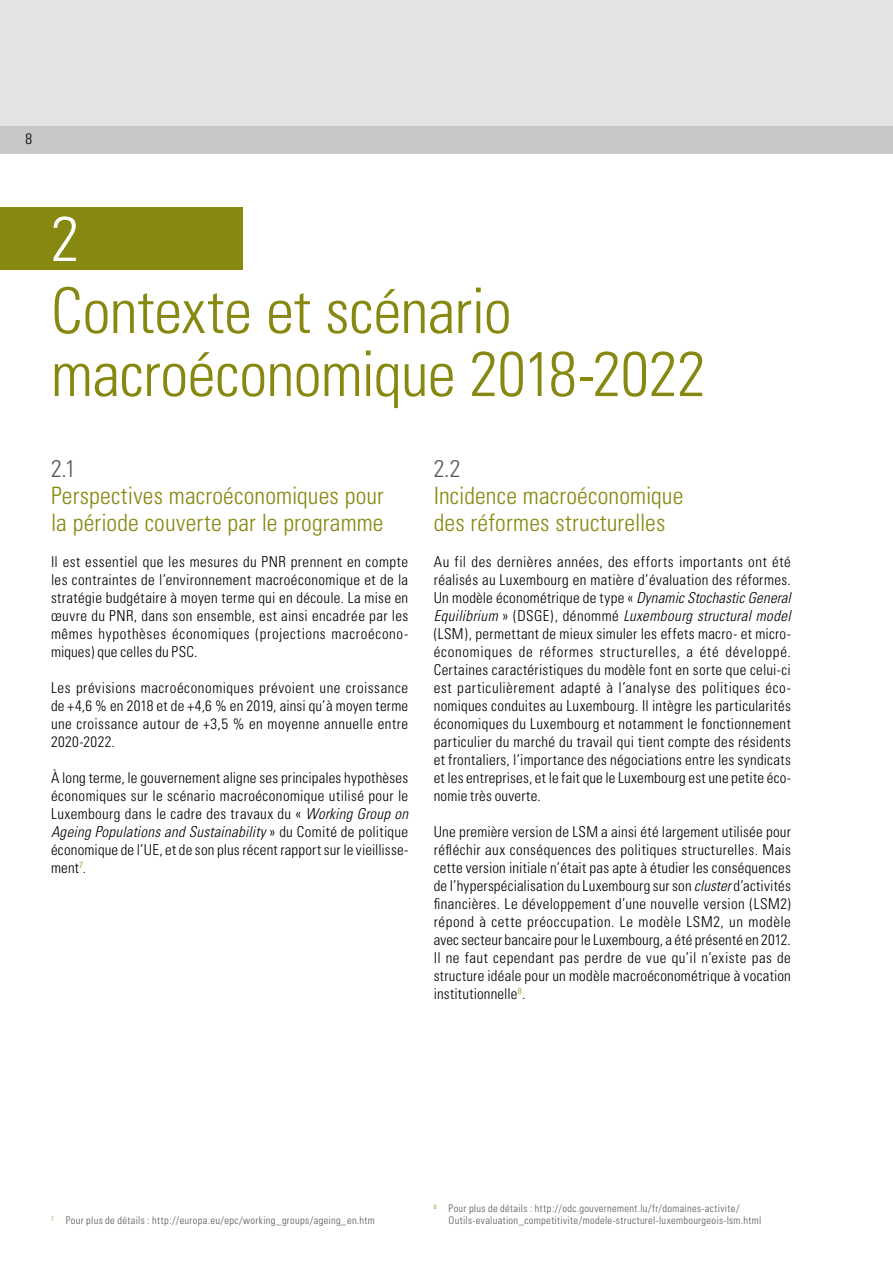
<style>
.page{position:relative;width:893px;height:1263px;background:#fff}
.page>*{position:absolute;margin:0;border:0;box-sizing:border-box;transform-origin:0 0}
.t1{font:300 condensed 63px/63px "Univers";letter-spacing:-.01em;color:#878810}
.t2{font:300 condensed 63px "Univers";color:#fff}
.t3{font:300 condensed 24px/27px "Univers";letter-spacing:.01em;color:#878810}
.t4{font:300 condensed 24px "Univers";color:#58585a}
.t5{font:300 condensed 15px/18px "Univers";letter-spacing:.015em;color:#000;text-align:justify}
.t6{font:300 condensed 10.5px/12px "Univers";letter-spacing:.03em;color:#58585a}
.s1{font-style:italic}
</style>
<div class="page">
<div style="left:0;top:0;width:893px;height:126px;background:#e3e4e4"></div>
<div style="left:0;top:126px;width:893px;height:27px;background:#c6c7c8"></div>
<div style="left:0;top:207px;width:242px;height:63px;background:#878810"></div>
<p class="t5" style="left:26px;top:130px;width:8px">8</p>
<h1 class="t2" style="left:51px;top:201px;width:29px">2</h1>
<h1 class="t1" style="left:51px;top:279px;width:656px">Contexte et scénario macroéconomique 2018-2022</h1>
<h2 class="t4" style="left:51px;top:454px;width:26px">2.1</h2>
<h2 class="t3" style="left:51px;top:482px;width:334px">Perspectives macroéconomiques pour la période couverte par le programme</h2>
<p class="t5" style="left:51px;top:553px;width:359px">Il est essentiel que les mesures du PNR prennent en compte les contraintes de l’environnement macroéconomique et de la stratégie budgétaire à moyen terme qui en découle. La mise en œuvre du PNR, dans son ensemble, est ainsi encadrée par les mêmes hypothèses économiques (projections macroécono&shy;miques) que celles du PSC.</p>
<p class="t5" style="left:51px;top:679px;width:359px">Les prévisions macroéconomiques prévoient une croissance de +4,6 % en 2018 et de +4,6 % en 2019, ainsi qu’à moyen terme une croissance autour de +3,5 % en moyenne annuelle entre 2020-2022.</p>
<p class="t5" style="left:51px;top:769px;width:359px">À long terme, le gouvernement aligne ses principales hypothèses économiques sur le scénario macroéconomique utilisé pour le Luxembourg dans le cadre des travaux du « <span class="s1">Working Group on Ageing Populations and Sustainability</span> » du Comité de politique économique de l’UE, et de son plus récent rapport sur le vieillisse&shy;ment<sup>7</sup>.</p>
<h2 class="t4" style="left:434px;top:454px;width:28px">2.2</h2>
<h2 class="t3" style="left:434px;top:482px;width:251px">Incidence macroéconomique des réformes structurelles</h2>
<p class="t5" style="left:434px;top:553px;width:359px">Au fil des dernières années, des efforts importants ont été réalisés au Luxembourg en matière d’évaluation des réformes.<br>Un modèle économétrique de type « <span class="s1">Dynamic Stochastic General Equilibrium</span> » (DSGE), dénommé <span class="s1">Luxembourg structural model </span>(LSM), permettant de mieux simuler les effets macro- et micro&shy;économiques de réformes structurelles, a été développé.<br>Certaines caractéristiques du modèle font en sorte que celui-ci est particulièrement adapté à l’analyse des politiques éco&shy;nomiques conduites au Luxembourg. Il intègre les particularités économiques du Luxembourg et notamment le fonctionnement particulier du marché du travail qui tient compte des résidents et frontaliers, l’importance des négociations entre les syndicats et les entreprises, et le fait que le Luxembourg est une petite éco&shy;nomie très ouverte.</p>
<p class="t5" style="left:434px;top:823px;width:359px">Une première version de LSM a ainsi été largement utilisée pour réfléchir aux conséquences des politiques structurelles. Mais cette version initiale n’était pas apte à étudier les conséquences de l’hyperspécialisation du Luxembourg sur son <span class="s1">cluster</span> d’activités financières. Le développement d’une nouvelle version (LSM2) répond à cette préoccupation. Le modèle LSM2, un modèle avec secteur bancaire pour le Luxembourg, a été présenté en 2012.<br>Il ne faut cependant pas perdre de vue qu’il n’existe pas de structure idéale pour un modèle macroéconométrique à vocation institutionnelle<sup>8</sup>.</p>
<p class="t6" style="left:51px;top:1214px;width:325px"><sup>7</sup> Pour plus de détails : http://europa.eu/epc/working_groups/ageing_en.htm</p>
<p class="t6" style="left:449px;top:1203px;width:314px;text-indent:-15px"><sup>8</sup> Pour plus de détails : http://odc.gouvernement.lu/fr/domaines-activite/<br>Outils-evaluation_competitivite/modele-structurel-luxembourgeois-lsm.html</p>
</div>
